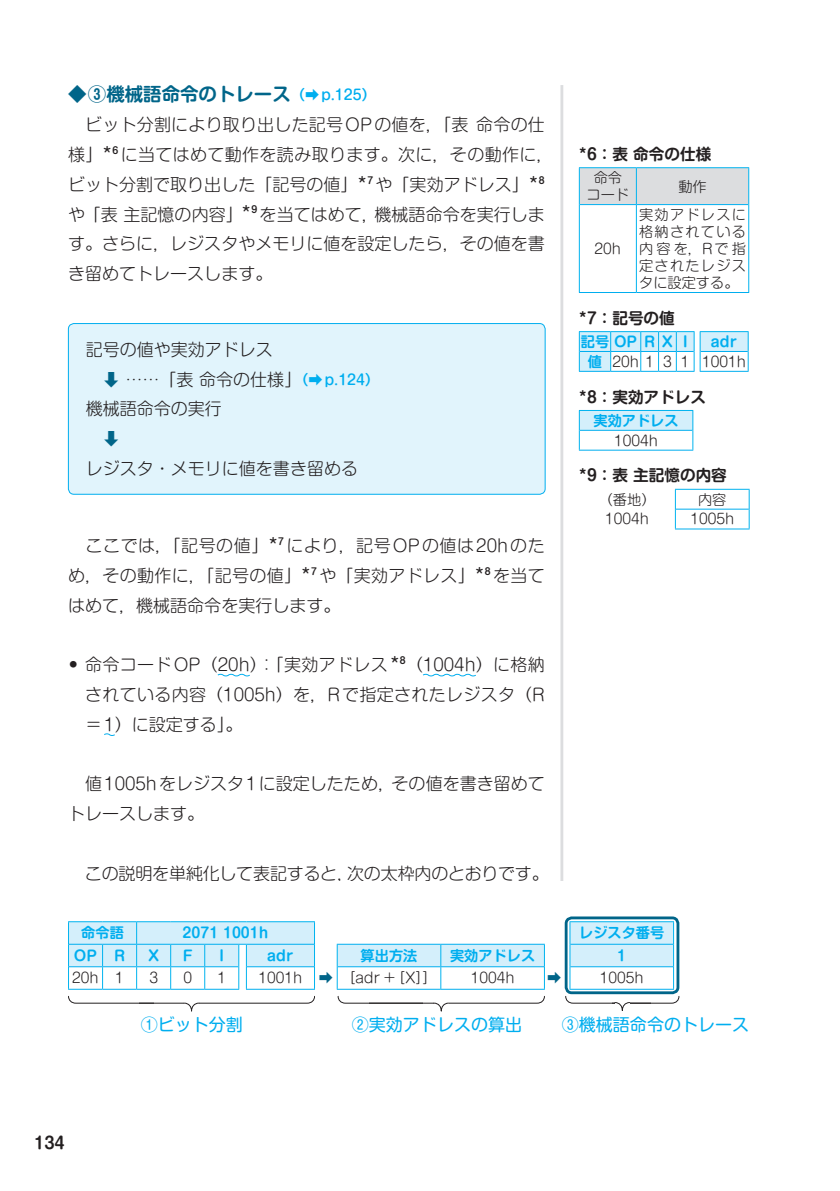
<style>
.page{position:relative;width:840px;height:1191px;background:#fff}
.page>*{position:absolute;margin:0;border:0;box-sizing:border-box;transform-origin:0 0}
.見出し2{font:700 18.4px "Shin M Go Pro De";color:#006589}
.本文_下アキ{font:300 17px/29.8px "Shin M Go Pro";color:#231f20}
.本文_上下アキ{font:300 17px/29.8px "Shin M Go Pro";color:#231f20;text-align:justify}
.本文箇条{font:300 17px/29.8px "Shin M Go Pro";letter-spacing:.02em;color:#231f20;text-align:justify}
.本文{font:300 17px "Shin M Go Pro";letter-spacing:-.015em;color:#231f20}
.ネーム{font:17px "Shin M Go Pro";color:#00aeef}
.t1{font:700 16.2px "Shin M Go Pro De";color:#231f20}
.t2{font:700 15.6px "Shin M Go Pro De";color:#231f20}
.t3{font:300 14.2px/17px "Shin M Go Pro";color:#231f20;text-align:center}
.t4{font:700 14.2px/19.8px "Shin M Go Pro De";color:#00aeef;text-align:center}
.t5{font:300 14.2px "Shin M Go Pro";color:#006589}
.s1{font-family:"Shin M Go Pro";font-weight:500;font-size:14.2px;color:#00aeef}
.s2{font-weight:400;font-size:18.4px}
.s3{color:#006589}
.s4{font-weight:500;font-size:14.2px;color:#00aeef}
.s5{font-weight:900;font-size:20.4px}
.s6{font-family:"Shin M Go Pro De";font-weight:700;color:#00aeef}
.s7{font-family:"Shin M Go Pro";font-weight:300;color:#231f20}
</style>
<div class="page">
<hr style="left:560px;top:85px;width:3px;height:999px;background:#dcdddf">
<svg style="left:217px;top:673px;width:33px;height:4px"></svg>
<svg style="left:423px;top:673px;width:53px;height:4px"></svg>
<svg style="left:104px;top:733px;width:11px;height:3px"></svg>
<div style="left:68px;top:323px;width:477px;height:171px;background:#e1f4fc;border-radius:6px"></div>
<div style="left:68px;top:323px;width:477px;height:171px;border:1px solid #00aeef;border-radius:6px"></div>
<div style="left:68px;top:881px;width:680px;height:219px;background:#fff"></div>
<svg style="left:68px;top:921px;width:605px;height:68px"></svg>
<hr style="left:246px;top:943px;width:68px;height:1px;background:#00aeef">
<svg style="left:579px;top:168px;width:168px;height:124px"></svg>
<hr style="left:578px;top:167px;width:58px;height:1px;background:#00b3ef">
<hr style="left:578px;top:168px;width:1px;height:37px;background:#00b3ef">
<hr style="left:636px;top:167px;width:112px;height:1px;background:#00b3ef">
<hr style="left:635px;top:168px;width:1px;height:36px;background:#00b3ef">
<hr style="left:747px;top:168px;width:1px;height:37px;background:#00b3ef">
<hr style="left:578px;top:205px;width:1px;height:87px;background:#00b3ef">
<hr style="left:635px;top:205px;width:1px;height:87px;background:#00b3ef">
<hr style="left:747px;top:205px;width:1px;height:87px;background:#00b3ef">
<hr style="left:578px;top:292px;width:58px;height:1px;background:#00aeef">
<hr style="left:636px;top:292px;width:112px;height:1px;background:#00aeef">
<hr style="left:579px;top:204px;width:57px;height:1px;background:#00aeef">
<hr style="left:636px;top:204px;width:111px;height:1px;background:#00aeef">
<svg style="left:578px;top:331px;width:170px;height:41px"></svg>
<hr style="left:700px;top:351px;width:47px;height:1px;background:#00aeef">
<hr style="left:578px;top:371px;width:32px;height:1px;background:#00aeef">
<div style="left:579px;top:410px;width:113px;height:20px;background:#d4effb"></div>
<hr style="left:578px;top:410px;width:115px;height:1px;background:#00b3ef">
<svg style="left:578px;top:411px;width:1px;height:39px"></svg>
<svg style="left:692px;top:411px;width:1px;height:39px"></svg>
<hr style="left:578px;top:450px;width:115px;height:1px;background:#00aeef">
<hr style="left:579px;top:430px;width:113px;height:1px;background:#00aeef">
<svg style="left:674px;top:489px;width:75px;height:39px"></svg>
<hr style="left:675px;top:509px;width:73px;height:1px;background:#00aeef">
<hr style="left:674px;top:528px;width:75px;height:1px;background:#00aeef">
<div style="left:564px;top:916px;width:115px;height:78px;border:3px solid #006589;border-radius:6px"></div>
<svg style="left:68px;top:996px;width:247px;height:16px"></svg>
<svg style="left:337px;top:996px;width:207px;height:16px"></svg>
<svg style="left:565px;top:996px;width:114px;height:15px"></svg>
<p class="見出し2" style="left:68px;top:79px;width:309px">◆③機械語命令のトレース<span class="s1">（➡p.125）</span></p>
<p class="本文_下アキ" style="left:68px;top:108px;width:486px">　ビット分割により取り出した記号OPの値を，「表 命令の仕様」<span class="s2">*6</span>に当てはめて動作を読み取ります。次に，その動作に，ビット分割で取り出した「記号の値」<span class="s2">*7</span>や「実効アドレス」<span class="s2">*8</span>や「表 主記憶の内容」<span class="s2">*9</span>を当てはめて，機械語命令を実行します。さらに，レジスタやメモリに値を設定したら，その値を書き留めてトレースします。</p>
<p class="本文_下アキ" style="left:86px;top:332px;width:295px">記号の値や実効アドレス<br><span class="s3">　➡</span> ……「表 命令の仕様」<span class="s4">（➡p.124）</span>機械語命令の実行<br><span class="s3">　➡<br></span>レジスタ・メモリに値を書き留める</p>
<p class="本文_上下アキ" style="left:68px;top:529px;width:478px">　ここでは，「記号の値」<span class="s2">*7</span>により，記号OPの値は20hのため，その動作に，「記号の値」<span class="s2">*7</span>や「実効アドレス」<span class="s2">*8</span>を当てはめて，機械語命令を実行します。</p>
<p class="本文箇条" style="left:85px;top:648px;width:461px;text-indent:-22px"><span class="s5">・</span>命令コードOP（20h）：「実効アドレス<span class="s2">*8</span>（1004h）に格納されている内容（1005h）を，Rで指定されたレジスタ（R＝1）に設定する」。</p>
<p class="本文_上下アキ" style="left:68px;top:767px;width:478px">　値1005hをレジスタ1に設定したため，その値を書き留めてトレースします。</p>
<p class="本文" style="left:68px;top:859px;width:482px">　この説明を単純化して表記すると，次の太枠内のとおりです。</p>
<p class="t2" style="left:578px;top:141px;width:134px">*6：表命令の仕様</p>
<p class="t3" style="left:586px;top:167px;width:44px">命令コード</p>
<p class="t3" style="left:678px;top:176px;width:30px">動作</p>
<p class="t3" style="left:639px;top:204px;width:108px;text-align:justify">実効アドレスに格納されている内容を，Rで指定されたレジスタに設定する。</p>
<p class="t2" style="left:578px;top:305px;width:97px">*7：記号の値</p>
<p class="t4" style="left:580px;top:330px;width:108px">記号OPRX I</p>
<p class="t3" style="left:594px;top:238px;width:28px">20h</p>
<p class="t3" style="left:587px;top:330px;width:159px;line-height:19.8px;text-align:left;text-indent:123px"><span class="s6">adr値</span> 20h 1 3 1 1001h</p>
<p class="t2" style="left:578px;top:384px;width:129px">*8：実効アドレス</p>
<p class="t4" style="left:593px;top:409px;width:87px">実効アドレス<br><span class="s7">1004h</span></p>
<p class="t2" style="left:578px;top:463px;width:149px">*9：表主記憶の内容</p>
<p class="t3" style="left:598px;top:489px;width:58px">（番地）</p>
<p class="t3" style="left:697px;top:489px;width:30px">内容</p>
<p class="t3" style="left:605px;top:509px;width:45px">1004h</p>
<p class="t3" style="left:690px;top:509px;width:45px">1005h</p>
<p class="t4" style="left:81px;top:921px;width:44px">命令語</p>
<p class="t4" style="left:182px;top:921px;width:87px">2071 1001h</p>
<p class="t4" style="left:579px;top:921px;width:87px">レジスタ番号</p>
<p class="t4" style="left:74px;top:944px;width:53px">OP R</p>
<p class="t4" style="left:148px;top:944px;width:12px">X</p>
<p class="t4" style="left:183px;top:944px;width:11px">F</p>
<p class="t4" style="left:219px;top:944px;width:6px">I</p>
<p class="t4" style="left:267px;top:944px;width:28px">adr</p>
<p class="t4" style="left:360px;top:944px;width:58px">算出方法</p>
<p class="t4" style="left:450px;top:944px;width:87px">実効アドレス</p>
<p class="t4" style="left:617px;top:944px;width:10px">1</p>
<p class="t3" style="left:72px;top:967px;width:53px">20h 1</p>
<p class="t3" style="left:149px;top:967px;width:10px">3</p>
<p class="t3" style="left:183px;top:967px;width:10px">0</p>
<p class="t3" style="left:217px;top:967px;width:10px">1</p>
<p class="t3" style="left:258px;top:967px;width:179px">1001h <span class="s3">➡</span> ［adr＋［X］］</p>
<p class="t3" style="left:470px;top:967px;width:45px">1004h</p>
<p class="t5" style="left:547px;top:966px;width:16px">➡</p>
<p class="t3" style="left:599px;top:967px;width:45px">1005h</p>
<p class="t1" style="left:34px;top:1129px;width:32px">134</p>
<p class="ネーム" style="left:141px;top:1011px;width:104px">①ビット分割</p>
<p class="ネーム" style="left:351px;top:1011px;width:172px">②実効アドレスの算出</p>
<p class="ネーム" style="left:561px;top:1011px;width:189px">③機械語命令のトレース</p>
</div>
